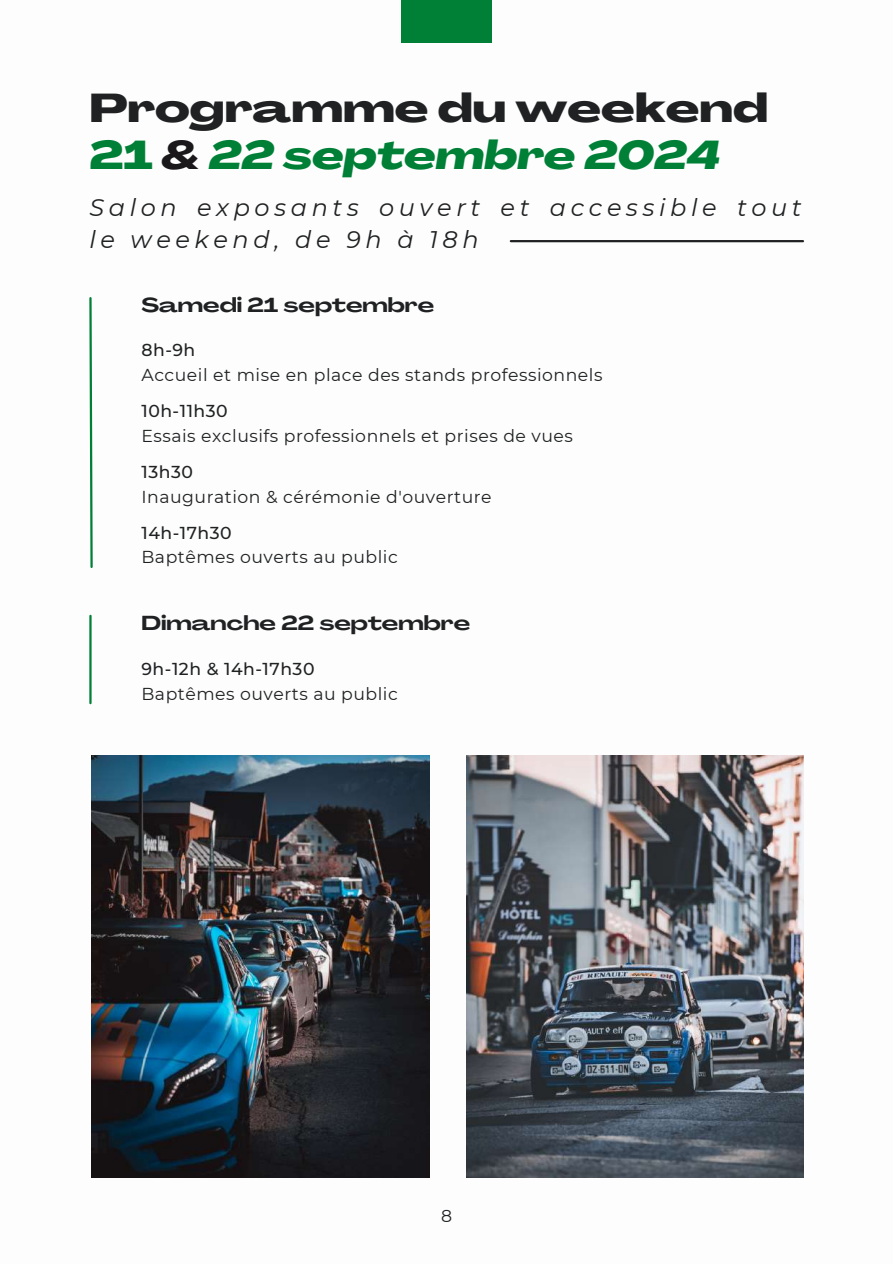
<style>
.page{position:relative;width:893px;height:1264px;background:#fff}
.page>*{position:absolute;margin:0;border:0;box-sizing:border-box;transform-origin:0 0}
.t1{font:800 39.6px/47.2px "Agrandir Grand";color:#1f2122}
.t2{font:italic 24px/32.7px "Montserrat";letter-spacing:.195em;color:#1f2122}
.t3{font:700 19.95px "Agrandir Grand";color:#1f2122}
.t4{font:17.25px "Montserrat";letter-spacing:.03em;color:#1f2122}
.t5{font:500 17.25px "Montserrat";letter-spacing:.03em;color:#1f2122}
.s1{color:#008037}
.s2{font-style:italic;color:#1b181c}
.s3{font-style:italic;color:#008037}
</style>
<div class="page">
<svg style="left:89px;top:297px;width:4px;height:271px"></svg>
<hr style="left:89px;top:616px;width:3px;height:87px;background:#008037">
<div style="left:401px;top:0;width:91px;height:43px;background:#008037"></div>
<hr style="left:511px;top:240px;width:291px;height:2px;background:#1f2122">
<img style="left:92px;top:755px;width:337px;height:422px">
<img style="left:466px;top:755px;width:337px;height:422px">
<h1 class="t1" style="left:89px;top:88px;width:680px">Programme du weekend<br><span class="s1">21</span> <span class="s2">&amp;</span> <span class="s3">22 septembre 2024</span></h1>
<h2 class="t2" style="left:89px;top:191px;width:713px">Salon exposants ouvert et accessible tout le weekend, de 9h à 18h</h2>
<p class="t3" style="left:141px;top:297px;width:294px">Samedi 21 septembre</p>
<p class="t5" style="left:141px;top:339px;width:55px">8h-9h</p>
<p class="t4" style="left:141px;top:364px;width:462px">Accueil et mise en place des stands professionnels</p>
<p class="t5" style="left:141px;top:400px;width:88px">10h-11h30</p>
<p class="t4" style="left:141px;top:425px;width:433px">Essais exclusifs professionnels et prises de vues</p>
<p class="t5" style="left:141px;top:461px;width:53px">13h30</p>
<p class="t4" style="left:141px;top:486px;width:352px">Inauguration &amp; cérémonie d'ouverture</p>
<p class="t5" style="left:141px;top:522px;width:92px">14h-17h30</p>
<p class="t4" style="left:141px;top:546px;width:258px">Baptêmes ouverts au public</p>
<p class="t3" style="left:141px;top:615px;width:330px">Dimanche 22 septembre</p>
<p class="t5" style="left:141px;top:658px;width:174px">9h-12h &amp; 14h-17h30</p>
<p class="t4" style="left:141px;top:683px;width:258px">Baptêmes ouverts au public</p>
<p class="t4" style="left:441px;top:1205px;width:13px">8</p>
</div>
